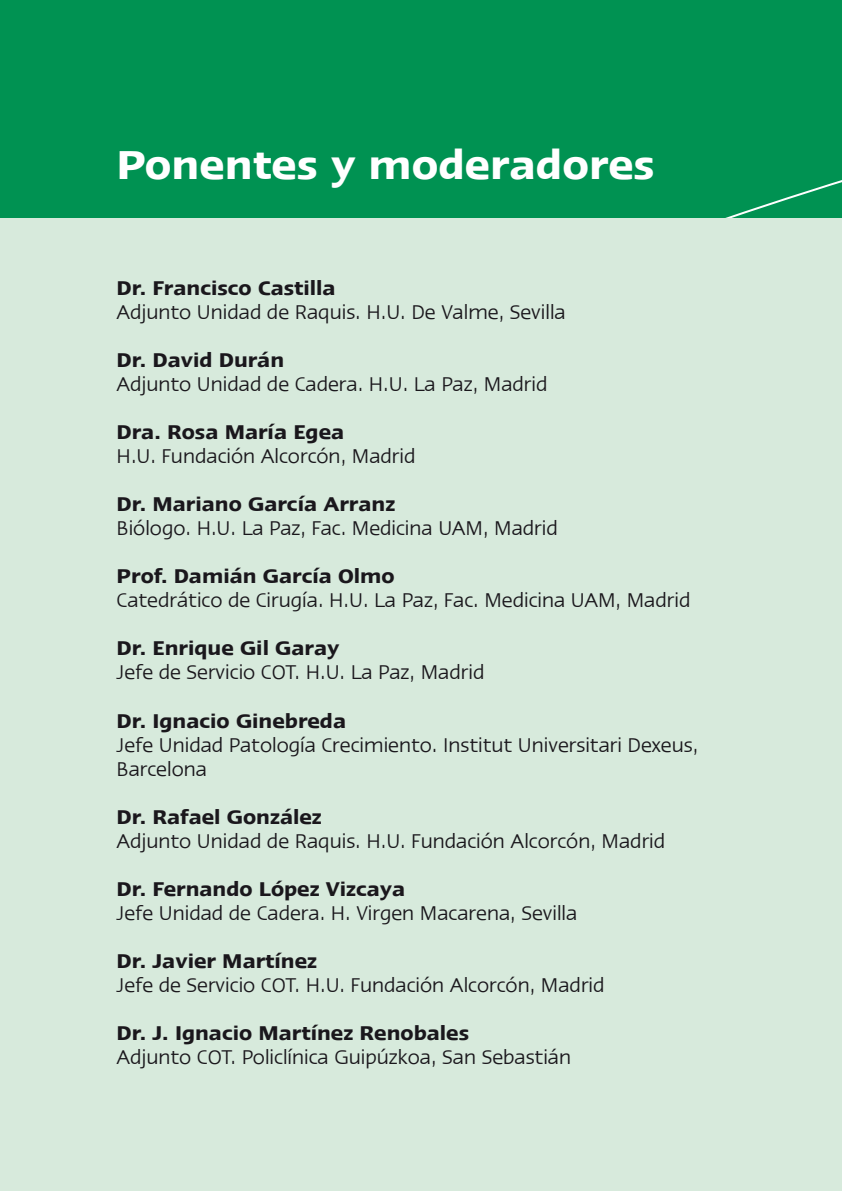
<style>
.page{position:relative;width:842px;height:1191px;background:#d7eadc}
.page>*{position:absolute;margin:0;border:0;box-sizing:border-box;transform-origin:0 0}
.t1{font:600 40.6px "Ergo LT Com";color:#fff}
.t2{font:20px/24px "Ergo LT Com";color:#1a171c}
.t3{font:600 20px "Ergo LT Com";color:#1a171c}
</style>
<div class="page">
<div style="left:0;top:0;width:842px;height:217px;background:#009252"></div>
<svg style="left:728px;top:180px;width:114px;height:37px"></svg>
<h1 class="t1" style="left:117px;top:140px;width:540px">Ponentes y moderadores</h1>
<p class="t3" style="left:117px;top:276px;width:220px">Dr. Francisco Castilla</p>
<p class="t2" style="left:117px;top:300px;width:451px">Adjunto Unidad de Raquis. H.U. De Valme, Sevilla</p>
<p class="t3" style="left:117px;top:348px;width:169px">Dr. David Durán</p>
<p class="t2" style="left:117px;top:372px;width:432px">Adjunto Unidad de Cadera. H.U. La Paz, Madrid</p>
<p class="t3" style="left:117px;top:420px;width:229px">Dra. Rosa María Egea</p>
<p class="t2" style="left:117px;top:444px;width:300px">H.U. Fundación Alcorcón, Madrid</p>
<p class="t3" style="left:117px;top:492px;width:280px">Dr. Mariano García Arranz</p>
<p class="t2" style="left:117px;top:516px;width:443px">Biólogo. H.U. La Paz, Fac. Medicina UAM, Madrid</p>
<p class="t3" style="left:117px;top:564px;width:280px">Prof. Damián García Olmo</p>
<p class="t2" style="left:117px;top:588px;width:575px">Catedrático de Cirugía. H.U. La Paz, Fac. Medicina UAM, Madrid</p>
<p class="t3" style="left:117px;top:636px;width:224px">Dr. Enrique Gil Garay</p>
<p class="t2" style="left:117px;top:660px;width:369px">Jefe de Servicio COT. H.U. La Paz, Madrid</p>
<p class="t3" style="left:117px;top:708px;width:231px">Dr. Ignacio Ginebreda</p>
<p class="t2" style="left:117px;top:732px;width:583px">Jefe Unidad Patología Crecimiento. Institut Universitari Dexeus,<br>Barcelona</p>
<p class="t3" style="left:117px;top:804px;width:207px">Dr. Rafael González</p>
<p class="t2" style="left:117px;top:828px;width:550px">Adjunto Unidad de Raquis. H.U. Fundación Alcorcón, Madrid</p>
<p class="t3" style="left:117px;top:876px;width:290px">Dr. Fernando López Vizcaya</p>
<p class="t2" style="left:117px;top:900px;width:462px">Jefe Unidad de Cadera. H. Virgen Macarena, Sevilla</p>
<p class="t3" style="left:117px;top:948px;width:202px">Dr. Javier Martínez</p>
<p class="t2" style="left:117px;top:972px;width:489px">Jefe de Servicio COT. H.U. Fundación Alcorcón, Madrid</p>
<p class="t3" style="left:117px;top:1020px;width:354px">Dr. J. Ignacio Martínez Renobales</p>
<p class="t2" style="left:117px;top:1044px;width:456px">Adjunto COT. Policlínica Guipúzkoa, San Sebastián</p>
</div>
